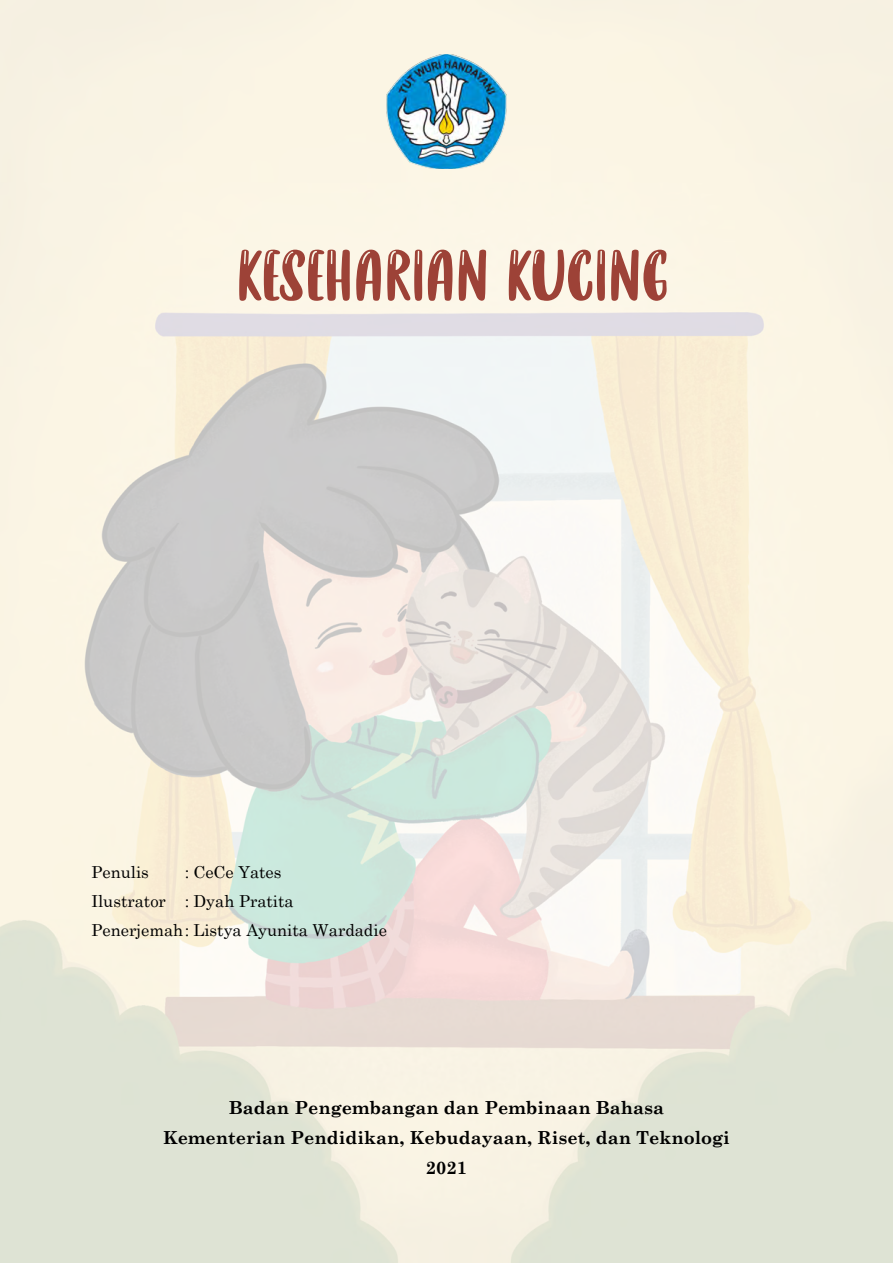
<style>
.page{position:relative;width:893px;height:1263px;background:#fff}
.page>*{position:absolute;margin:0;border:0;box-sizing:border-box;transform-origin:0 0}
.t1{font:67.5px "balloons";color:#9d4237}
.t2{font:700 18px/30.2px "Century Schoolbook";color:#000;text-align:center}
.t3{font:16.5px/29px "Century Schoolbook";color:#000}
</style>
<div class="page">
<img style="left:0;top:0;width:893px;height:1263px">
<img style="left:387px;top:54px;width:120px;height:115px">
<h1 class="t1" style="left:237px;top:239px;width:433px">KESEHARIAN KUCING</h1>
<p class="t3" style="left:91px;top:856px;width:297px;text-indent:94px">: CeCe Yates<br>Ilustrator : Dyah Pratita<br>Penerjemah: Listya Ayunita Wardadie</p>
<p class="t3" style="left:91px;top:856px;width:59px">Penulis</p>
<p class="t2" style="left:163px;top:1091px;width:568px">Badan Pengembangan dan Pembinaan Bahasa<br>Kementerian Pendidikan, Kebudayaan, Riset, dan Teknologi<br>2021</p>
</div>
